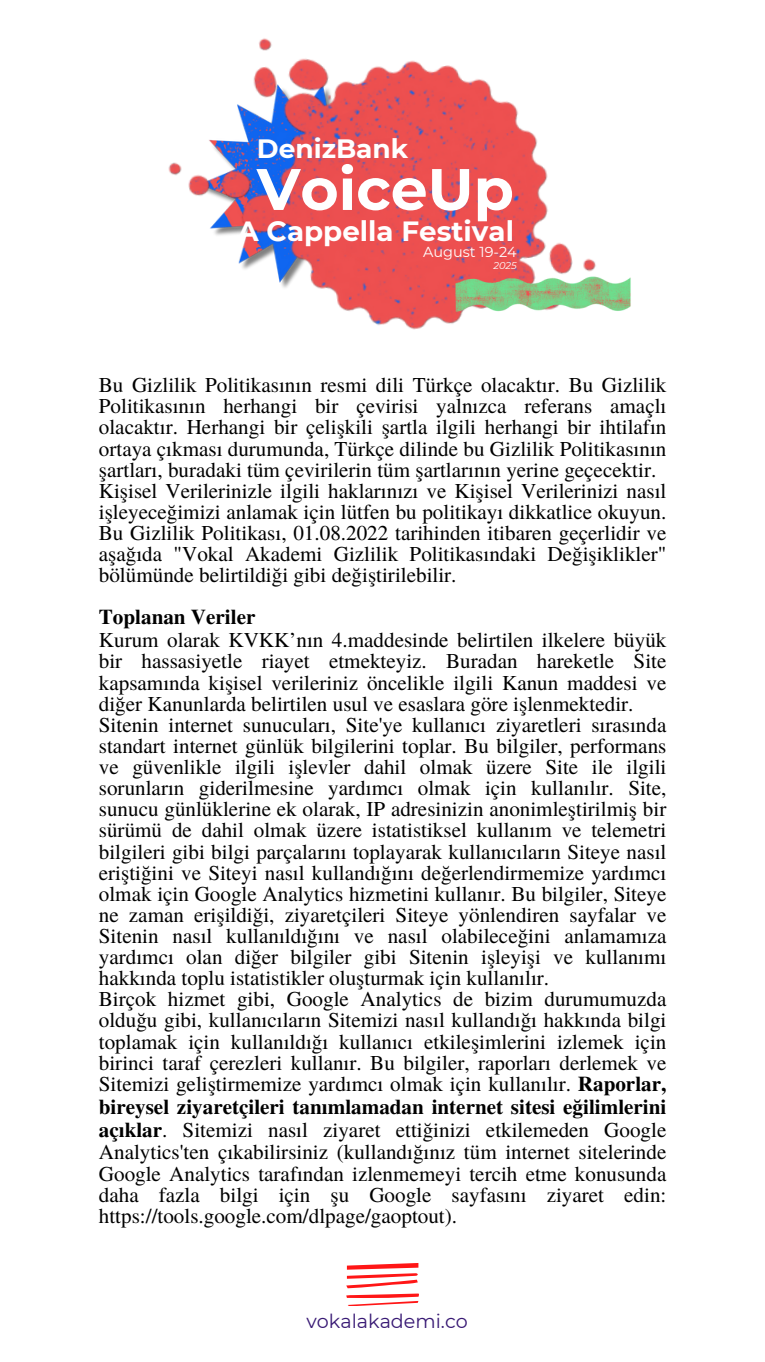
<style>
.page{position:relative;width:765px;height:1362px;background:#fff}
.page>*{position:absolute;margin:0;border:0;box-sizing:border-box;transform-origin:0 0}
.t1{font:700 58.5px "Montserrat";color:#fff}
.t2{font:700 27.6px "Montserrat";color:#fff}
.t3{font:700 26.4px "Montserrat";color:#fff}
.t4{font:21px/21.3px "Te X Gyre Termes";color:#000}
.t5{font:700 21px "Te X Gyre Termes";color:#000}
.t6{font:19.2px "Montserrat";color:#381974}
.t7{font:14.4px "Montserrat";color:#fff}
.t8{font:italic 9.9px "Montserrat";color:#fff}
.s1{font-weight:700}
</style>
<div class="page">
<svg style="left:346px;top:1263px;width:72px;height:42px"></svg>
<img style="left:168px;top:38px;width:380px;height:292px">
<img style="left:448px;top:206px;width:183px;height:124px">
<p class="t3" style="left:257px;top:132px;width:153px">DenizBank</p>
<h1 class="t1" style="left:257px;top:153px;width:259px">VoiceUp</h1>
<h2 class="t2" style="left:238px;top:214px;width:278px">A Cappella Festival</h2>
<p class="t7" style="left:423px;top:243px;width:95px">August 19-24</p>
<p class="t8" style="left:493px;top:259px;width:25px">2025</p>
<p class="t4" style="left:99px;top:373px;width:569px">Bu Gizlilik Politikasının resmi dili Türkçe olacaktır. Bu Gizlilik Politikasının herhangi bir çevirisi yalnızca referans amaçlı olacaktır. Herhangi bir çelişkili şartla ilgili herhangi bir ihtilafın ortaya çıkması durumunda, Türkçe dilinde bu Gizlilik Politikasının şartları, buradaki tüm çevirilerin tüm şartlarının yerine geçecektir.<br>Kişisel Verilerinizle ilgili haklarınızı ve Kişisel Verilerinizi nasıl işleyeceğimizi anlamak için lütfen bu politikayı dikkatlice okuyun.<br>Bu Gizlilik Politikası, 01.08.2022 tarihinden itibaren geçerlidir ve aşağıda "Vokal Akademi Gizlilik Politikasındaki Değişiklikler" bölümünde belirtildiği gibi değiştirilebilir.</p>
<p class="t5" style="left:99px;top:601px;width:158px">Toplanan Veriler</p>
<p class="t4" style="left:99px;top:628px;width:569px">Kurum olarak KVKK’nın 4.maddesinde belirtilen ilkelere büyük bir hassasiyetle riayet etmekteyiz. Buradan hareketle Site kapsamında kişisel verileriniz öncelikle ilgili Kanun maddesi ve diğer Kanunlarda belirtilen usul ve esaslara göre işlenmektedir.<br>Sitenin internet sunucuları, Site'ye kullanıcı ziyaretleri sırasında standart internet günlük bilgilerini toplar. Bu bilgiler, performans ve güvenlikle ilgili işlevler dahil olmak üzere Site ile ilgili sorunların giderilmesine yardımcı olmak için kullanılır. Site, sunucu günlüklerine ek olarak, IP adresinizin anonimleştirilmiş bir sürümü de dahil olmak üzere istatistiksel kullanım ve telemetri bilgileri gibi bilgi parçalarını toplayarak kullanıcıların Siteye nasıl eriştiğini ve Siteyi nasıl kullandığını değerlendirmemize yardımcı olmak için Google Analytics hizmetini kullanır. Bu bilgiler, Siteye ne zaman erişildiği, ziyaretçileri Siteye yönlendiren sayfalar ve Sitenin nasıl kullanıldığını ve nasıl olabileceğini anlamamıza yardımcı olan diğer bilgiler gibi Sitenin işleyişi ve kullanımı hakkında toplu istatistikler oluşturmak için kullanılır.<br>Birçok hizmet gibi, Google Analytics de bizim durumumuzda olduğu gibi, kullanıcıların Sitemizi nasıl kullandığı hakkında bilgi toplamak için kullanıldığı kullanıcı etkileşimlerini izlemek için birinci taraf çerezleri kullanır. Bu bilgiler, raporları derlemek ve Sitemizi geliştirmemize yardımcı olmak için kullanılır. <span class="s1">Raporlar, bireysel ziyaretçileri tanımlamadan internet sitesi eğilimlerini açıklar</span>. Sitemizi nasıl ziyaret ettiğinizi etkilemeden Google Analytics'ten çıkabilirsiniz (kullandığınız tüm internet sitelerinde Google Analytics tarafından izlenmemeyi tercih etme konusunda daha fazla bilgi için şu Google sayfasını ziyaret edin: https://tools.google.com/dlpage/gaoptout).</p>
<p class="t6" style="left:307px;top:1309px;width:163px">vokalakademi.co</p>
</div>
